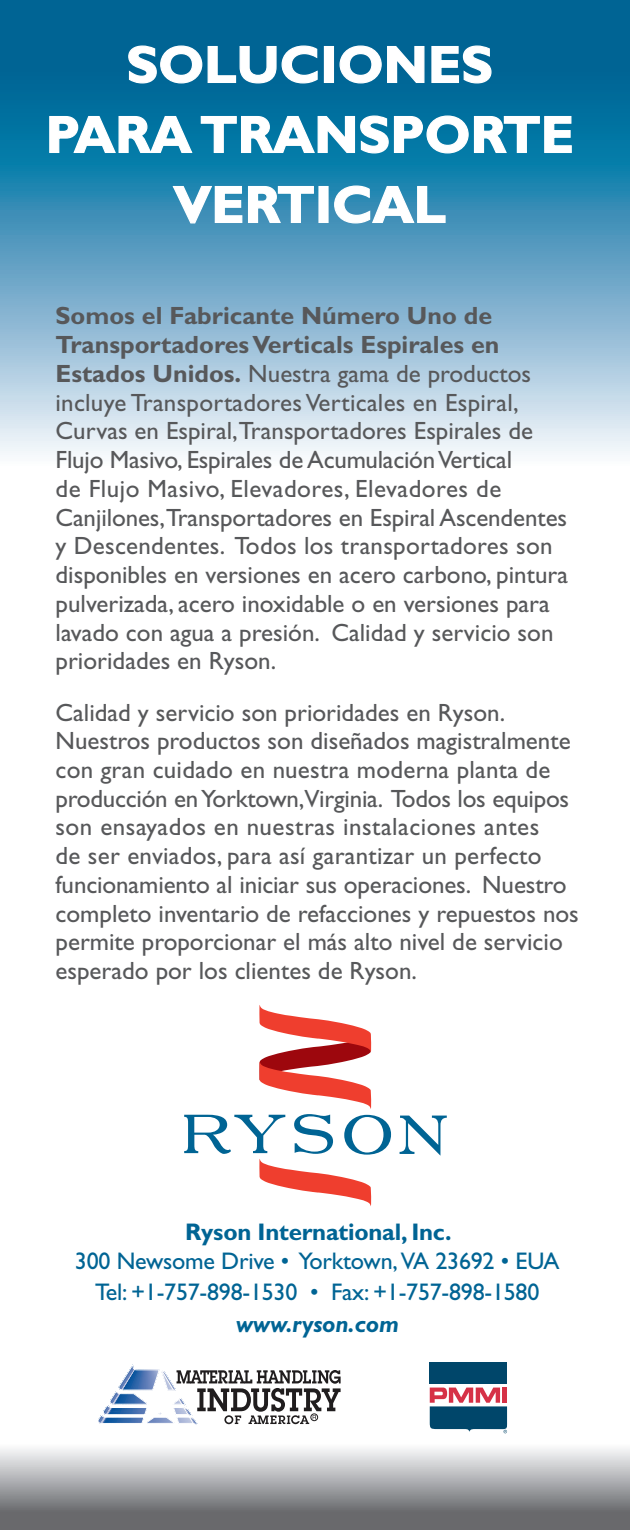
<style>
.page{position:relative;width:630px;height:1530px;background:#fff}
.page>*{position:absolute;margin:0;border:0;box-sizing:border-box;transform-origin:0 0}
.t1{font:700 52.5px/70px "Gill Sans";color:#fff;text-align:center}
.t2{font:25px/28.8px "Gill Sans";color:#57585a}
.t3{font:24px/31.2px "Gill Sans";letter-spacing:-.01em;color:#006494;text-align:center}
.t4{font:700 24px "Gill Sans";letter-spacing:-.01em;color:#006494}
.t5{font:italic 700 24px "Gill Sans";letter-spacing:-.01em;color:#006494}
.s1{font-weight:700}
</style>
<div class="page">
<svg style="left:0;top:0;width:630px;height:455px;background:#61a1c2"></svg>
<svg style="left:0;top:1433px;width:630px;height:97px"></svg>
<svg style="left:400px;top:1116px;width:47px;height:40px"></svg>
<svg style="left:184px;top:1005px;width:207px;height:201px"></svg>
<svg style="left:98px;top:1364px;width:243px;height:61px"></svg>
<div style="left:311px;top:1414px;width:7px;height:7px;border:1px solid #201d1e;border-radius:50%"></div>
<div style="left:430px;top:1362px;width:77px;height:22px;background:#00466a"></div>
<svg style="left:430px;top:1388px;width:77px;height:45px"></svg>
<svg style="left:128px;top:45px;width:191px;height:39px;background:#247aa3"></svg>
<div style="left:324px;top:46px;width:10px;height:37px;border:1px solid #fff"></div>
<svg style="left:339px;top:45px;width:86px;height:39px;background:#267ba4"></svg>
<svg style="left:431px;top:45px;width:61px;height:39px;background:#3082a8"></svg>
<svg style="left:49px;top:115px;width:144px;height:39px;background:#288ab1"></svg>
<svg style="left:200px;top:115px;width:372px;height:39px;background:#2187ae"></svg>
<svg style="left:172px;top:185px;width:143px;height:39px;background:#519cbf"></svg>
<svg style="left:333px;top:185px;width:113px;height:39px;background:#4d9abe"></svg>
<h1 class="t1" style="left:45px;top:30px;width:530px">SOLUCIONES<br>PARA TRANSPORTE<br>VERTICAL</h1>
<p class="t2" style="left:56px;top:302px;width:514px"><span class="s1">Somos el Fabricante Número Uno de Transportadores Verticals Espirales en Estados Unidos.</span> Nuestra gama de productos incluye Transportadores Verticales en Espiral, Curvas en Espiral,Transportadores Espirales de Flujo Masivo, Espirales de Acumulación Vertical<br>de Flujo Masivo, Elevadores, Elevadores de Canjilones,Transportadores en Espiral Ascendentes y Descendentes. Todos los transportadores son disponibles en versiones en acero carbono, pintura pulverizada, acero inoxidable o en versiones para lavado con agua a presión. Calidad y servicio son prioridades en Ryson.</p>
<p class="t2" style="left:56px;top:698px;width:525px">Calidad y servicio son prioridades en Ryson.<br>Nuestros productos son diseñados magistralmente con gran cuidado en nuestra moderna planta de producción en Yorktown,Virginia. Todos los equipos son ensayados en nuestras instalaciones antes<br>de ser enviados, para así garantizar un perfecto funcionamiento al iniciar sus operaciones. Nuestro completo inventario de refacciones y repuestos nos permite proporcionar el más alto nivel de servicio esperado por los clientes de Ryson.</p>
<p class="t4" style="left:185px;top:1218px;width:268px">Ryson International, Inc.</p>
<p class="t3" style="left:75px;top:1246px;width:486px">300 Newsome Drive • Yorktown,VA 23692 • EUA<br>Tel: +1-757-898-1530 • Fax: +1-757-898-1580</p>
<p class="t5" style="left:236px;top:1310px;width:165px">www.ryson.com</p>
</div>
